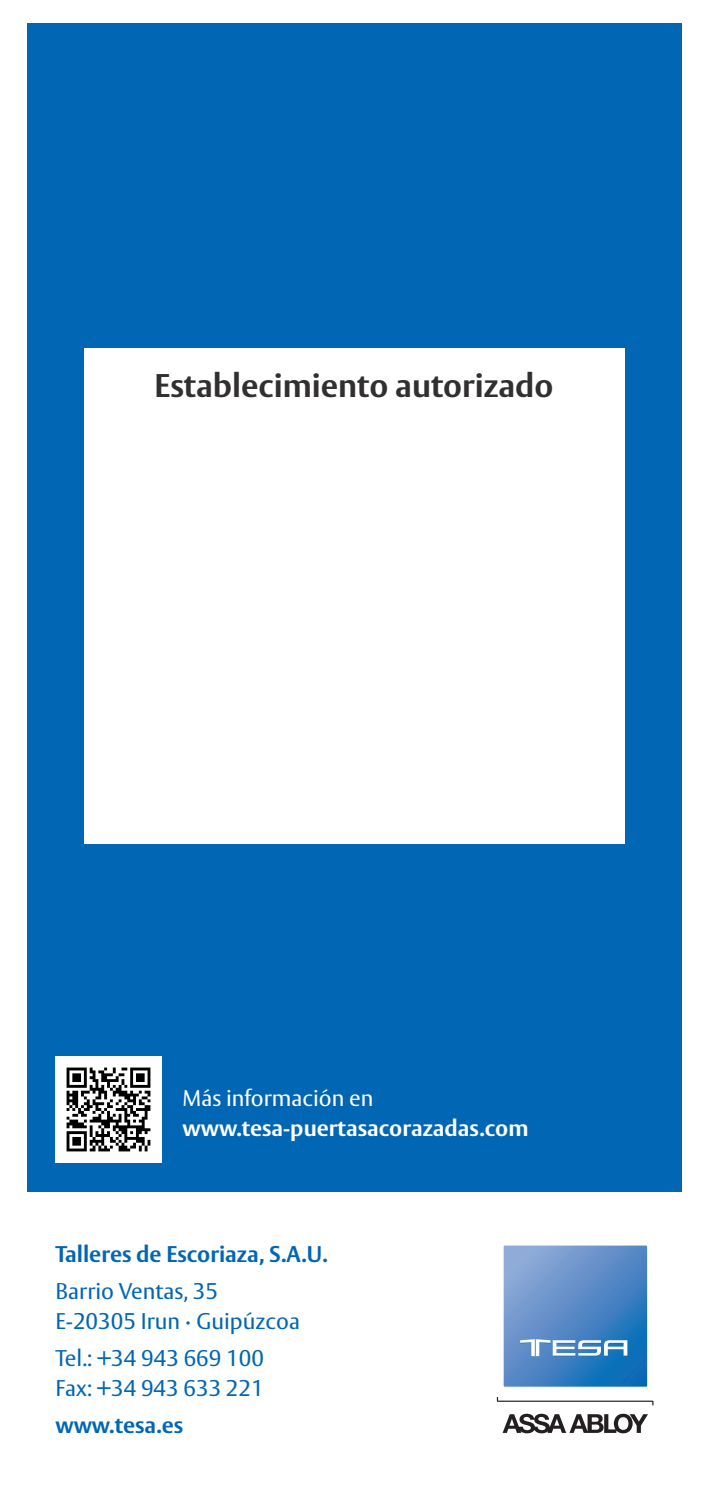
<style>
.page{position:relative;width:709px;height:1489px;background:#fff}
.page>*{position:absolute;margin:0;border:0;box-sizing:border-box;transform-origin:0 0}
.t1{font:700 32.5px "ASSA Vesta";color:#312f30}
.t2{font:22.5px/30px "ASSA Vesta";color:#0166b3}
.t3{font:700 22.5px "ASSA Vesta";color:#0166b3}
.t4{font:700 22.5px "ASSA Vesta";color:#fff}
.t5{font:22.5px "ASSA Vesta";color:#fff}
</style>
<div class="page">
<div style="left:27px;top:24px;width:655px;height:1167px;background:#0166b3"></div>
<div style="left:84px;top:348px;width:540px;height:495px;background:#fff"></div>
<div style="left:502px;top:1244px;width:146px;height:143px;border:1px solid #fff;border-radius:2px"></div>
<svg style="left:497px;top:1397px;width:156px;height:36px"></svg>
<svg style="left:503px;top:1244px;width:144px;height:142px"></svg>
<img style="left:55px;top:1056px;width:107px;height:106px">
<h1 class="t1" style="left:154px;top:365px;width:400px">Establecimiento autorizado</h1>
<p class="t5" style="left:182px;top:1084px;width:192px">Más información en</p>
<p class="t4" style="left:182px;top:1113px;width:347px">www.tesa-puertasacorazadas.com</p>
<p class="t3" style="left:55px;top:1240px;width:274px">Talleres de Escoriaza, S.A.U.</p>
<p class="t2" style="left:55px;top:1277px;width:246px">Barrio Ventas, 35<br>E-20305 Irun · Guipúzcoa</p>
<p class="t2" style="left:55px;top:1344px;width:210px">Tel.: +34 943 669 100<br>Fax: +34 943 633 221</p>
<p class="t3" style="left:55px;top:1411px;width:129px">www.tesa.es</p>
</div>
